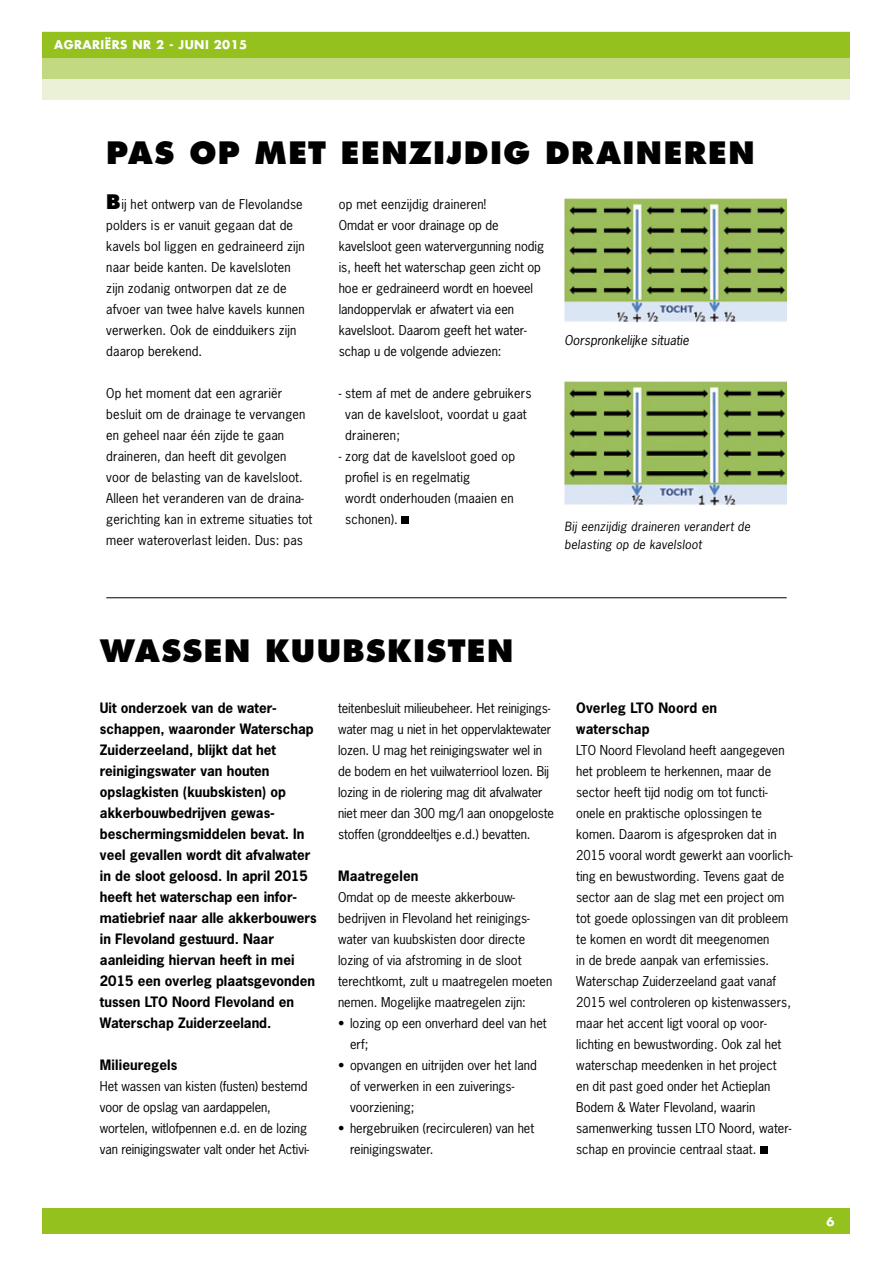
<style>
.page{position:relative;width:893px;height:1263px;background:#fff}
.page>*{position:absolute;margin:0;border:0;box-sizing:border-box;transform-origin:0 0}
.t1{font:800 30px "Futura";letter-spacing:.045em;color:#000}
.t2{font:700 13.5px/21px "News Gothic";color:#000}
.t3{font:12.75px/21px "News Gothic";color:#000}
.t4{font:italic 12.75px "News Gothic";color:#000}
.t5{font:italic 12px/18px "News Gothic";letter-spacing:.02em;color:#000}
.t6{font:700 11.7px "Futura";letter-spacing:.04em;color:#fff}
.s1{font-family:"Futura";font-weight:800;font-size:19.5px}
</style>
<div class="page">
<div style="left:43px;top:32px;width:807px;height:68px;background:#ebf1d7"></div>
<div style="left:43px;top:32px;width:807px;height:47px;background:#c3d981"></div>
<div style="left:43px;top:1208px;width:807px;height:25px;background:#95c11f"></div>
<div style="left:43px;top:32px;width:807px;height:25px;background:#95c11f"></div>
<div style="left:402px;top:516px;width:7px;height:8px;background:#000"></div>
<img style="left:565px;top:199px;width:222px;height:124px">
<img style="left:565px;top:381px;width:222px;height:125px">
<hr style="left:106px;top:597px;width:681px;height:1px;background:#000">
<div style="left:760px;top:1146px;width:8px;height:8px;background:#000"></div>
<p class="t6" style="left:54px;top:36px;width:195px">AGRARIËRS NR 2 - JUNI 2015</p>
<h1 class="t1" style="left:106px;top:133px;width:650px">PAS OP MET EENZIJDIG DRAINEREN</h1>
<p class="t3" style="left:106px;top:193px;width:200px"><span class="s1">B</span>ij het ontwerp van de Flevolandse polders is er vanuit gegaan dat de kavels bol liggen en gedraineerd zijn naar beide kanten. De kavelsloten zijn zodanig ontworpen dat ze de afvoer van twee halve kavels kunnen verwerken. Ook de eindduikers zijn daarop berekend.</p>
<p class="t3" style="left:106px;top:382px;width:208px">Op het moment dat een agrariër besluit om de drainage te vervangen en geheel naar één zijde te gaan draineren, dan heeft dit gevolgen voor de belasting van de kavelsloot.<br>Alleen het veranderen van de draina&shy;gerichting kan in extreme situaties tot meer wateroverlast leiden. Dus: pas</p>
<p class="t3" style="left:339px;top:193px;width:207px">op met eenzijdig draineren!<br>Omdat er voor drainage op de kavelsloot geen watervergunning nodig is, heeft het waterschap geen zicht op hoe er gedraineerd wordt en hoeveel landoppervlak er afwatert via een kavelsloot. Daarom geeft het water&shy;schap u de volgende adviezen:</p>
<p class="t3" style="left:345px;top:382px;width:188px;text-indent:-7px">- stem af met de andere gebruikers van de kavelsloot, voordat u gaat draineren;</p>
<p class="t3" style="left:345px;top:445px;width:171px;text-indent:-7px">- zorg dat de kavelsloot goed op profiel is en regelmatig<br>wordt onderhouden (maaien en schonen).</p>
<p class="t4" style="left:565px;top:332px;width:126px">Oorspronkelijke situatie</p>
<p class="t5" style="left:565px;top:517px;width:187px">Bij eenzijdig draineren verandert de belasting op de kavelsloot</p>
<h1 class="t1" style="left:100px;top:632px;width:415px">WASSEN KUUBSKISTEN</h1>
<p class="t2" style="left:100px;top:697px;width:218px">Uit onderzoek van de water&shy;schappen, waaronder Waterschap<br>Zuiderzeeland, blijkt dat het reinigingswater van houten opslagkisten (kuubskisten) op akkerbouwbedrijven gewas&shy;beschermingsmiddelen bevat. In veel gevallen wordt dit afvalwater in de sloot geloosd. In april 2015 heeft het waterschap een infor&shy;matiebrief naar alle akkerbouwers in Flevoland gestuurd. Naar aanleiding hiervan heeft in mei<br>2015 een overleg plaatsgevonden tussen LTO Noord Flevoland en<br>Waterschap Zuiderzeeland.</p>
<p class="t2" style="left:100px;top:1054px;width:79px">Milieuregels</p>
<p class="t3" style="left:100px;top:1075px;width:211px">Het wassen van kisten (fusten) bestemd voor de opslag van aardappelen, wortelen, witlofpennen e.d. en de lozing van reinigingswater valt onder het Activi-</p>
<p class="t3" style="left:338px;top:697px;width:218px">teitenbesluit milieubeheer. Het reinigings&shy;water mag u niet in het oppervlaktewater lozen. U mag het reinigingswater wel in de bodem en het vuilwaterriool lozen. Bij lozing in de riolering mag dit afvalwater niet meer dan 300 mg/l aan onopgeloste stoffen (gronddeeltjes e.d.) bevatten.</p>
<p class="t2" style="left:338px;top:865px;width:82px">Maatregelen</p>
<p class="t3" style="left:338px;top:886px;width:216px">Omdat op de meeste akkerbouw&shy;bedrijven in Flevoland het reinigings&shy;water van kuubskisten door directe lozing of via afstroming in de sloot terechtkomt, zult u maatregelen moeten nemen. Mogelijke maatregelen zijn:</p>
<p class="t3" style="left:350px;top:1012px;width:198px;text-indent:-12px">• lozing op een onverhard deel van het erf;</p>
<p class="t3" style="left:350px;top:1054px;width:188px;text-indent:-12px">• opvangen en uitrijden over het land of verwerken in een zuiverings&shy;voorziening;</p>
<p class="t3" style="left:350px;top:1117px;width:186px;text-indent:-12px">• hergebruiken (recirculeren) van het reinigingswater.</p>
<p class="t2" style="left:576px;top:697px;width:143px">Overleg LTO Noord en waterschap</p>
<p class="t3" style="left:576px;top:739px;width:218px">LTO Noord Flevoland heeft aangegeven het probleem te herkennen, maar de sector heeft tijd nodig om tot functi&shy;onele en praktische oplossingen te komen. Daarom is afgesproken dat in 2015 vooral wordt gewerkt aan voorlich&shy;ting en bewustwording. Tevens gaat de sector aan de slag met een project om tot goede oplossingen van dit probleem te komen en wordt dit meegenomen<br>in de brede aanpak van erfemissies.<br>Waterschap Zuiderzeeland gaat vanaf 2015 wel controleren op kistenwassers, maar het accent ligt vooral op voor&shy;lichting en bewustwording. Ook zal het waterschap meedenken in het project<br>en dit past goed onder het Actieplan Bodem &amp; Water Flevoland, waarin samenwerking tussen LTO Noord, water&shy;schap en provincie centraal staat.</p>
<p class="t6" style="left:826px;top:1213px;width:10px">6</p>
</div>
